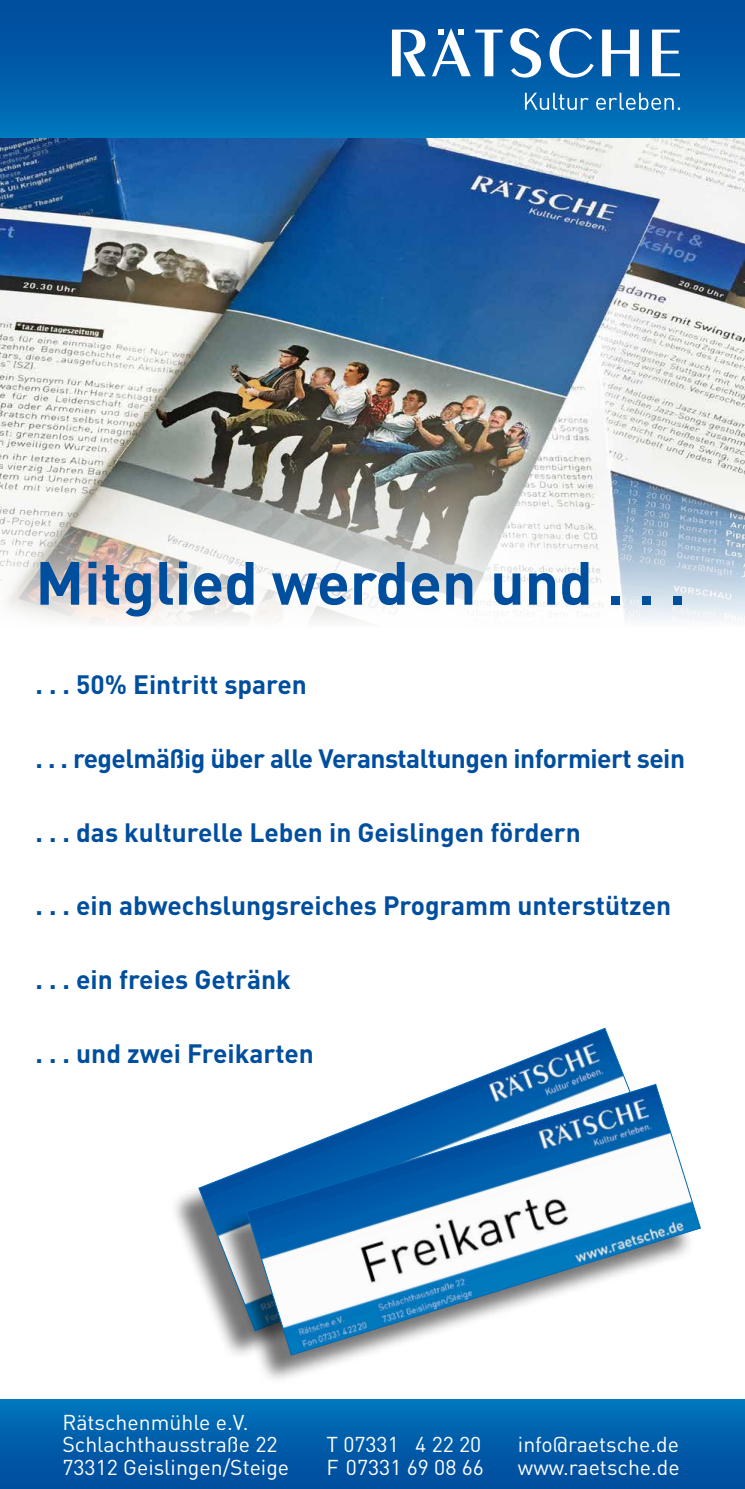
<style>
.page{position:relative;width:745px;height:1489px;background:#fff}
.page>*{position:absolute;margin:0;border:0;box-sizing:border-box;transform-origin:0 0}
.t1{font:700 60px "DIN";color:#004e9e}
.t2{font:700 26.25px "DIN";color:#004e9e}
.t3{font:700 26.25px "DIN";letter-spacing:-.02em;color:#004e9e}
.t4{font:21.25px/22.5px "DIN";color:#fff}
</style>
<div class="page">
<div style="left:0;top:0;width:744px;height:138px;background:linear-gradient(to bottom,#01499a,#0073bb)"></div>
<svg style="left:524px;top:93px;width:155px;height:17px;background:#3a89c2"></svg>
<svg style="left:391px;top:30px;width:34px;height:46px"></svg>
<svg style="left:431px;top:28px;width:71px;height:48px"></svg>
<svg style="left:510px;top:28px;width:30px;height:50px"></svg>
<svg style="left:549px;top:28px;width:44px;height:50px"></svg>
<svg style="left:601px;top:30px;width:37px;height:46px"></svg>
<svg style="left:651px;top:30px;width:28px;height:46px"></svg>
<div style="left:0;top:1398px;width:744px;height:90px;background:linear-gradient(to bottom,#0075bc,#004a9b)"></div>
<img style="left:0;top:138px;width:744px;height:484px">
<div style="left:169px;top:1033px;width:486px;height:327px;background:#000;opacity:.54"></div>
<svg style="left:198px;top:1027px;width:457px;height:304px"></svg>
<div style="left:217px;top:1089px;width:478px;height:295px;background:#000;opacity:.54"></div>
<svg style="left:246px;top:1083px;width:454px;height:272px"></svg>
<h1 class="t1" style="left:35px;top:543px;width:651px">Mitglied werden und . . .</h1>
<p class="t2" style="left:35px;top:667px;width:273px">. . . 50% Eintritt sparen</p>
<p class="t3" style="left:35px;top:741px;width:650px">. . . regelmäßig über alle Veranstaltungen informiert sein</p>
<p class="t2" style="left:35px;top:815px;width:546px">. . . das kulturelle Leben in Geislingen fördern</p>
<p class="t2" style="left:35px;top:888px;width:637px">. . . ein abwechslungsreiches Programm unterstützen</p>
<p class="t2" style="left:35px;top:962px;width:257px">. . . ein freies Getränk</p>
<p class="t2" style="left:35px;top:1036px;width:280px">. . . und zwei Freikarten</p>
<p class="t4" style="left:62px;top:1410px;width:228px">Rätschenmühle e.V.<br>Schlachthausstraße 22<br>73312 Geislingen/Steige</p>
<p class="t4" style="left:326px;top:1432px;width:159px">T 07331 4 22 20<br>F 07331 69 08 66</p>
<p class="t4" style="left:517px;top:1432px;width:163px">info@raetsche.de www.raetsche.de</p>
</div>
